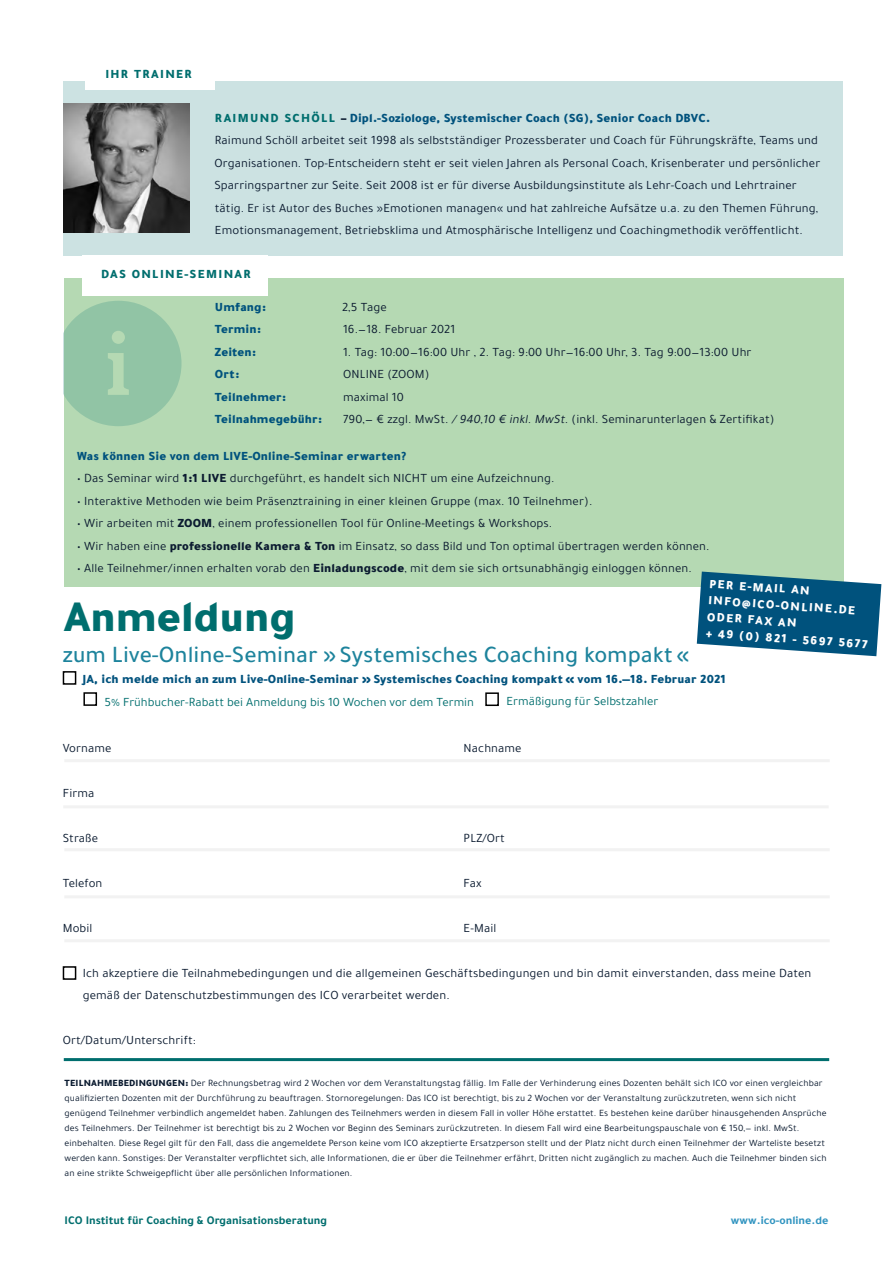
<style>
.page{position:relative;width:893px;height:1263px;background:#fff}
.page>*{position:absolute;margin:0;border:0;box-sizing:border-box;transform-origin:0 0}
.t1{font:900 45px "Tajawal";color:#006e6e}
.t2{font:500 24px "Tajawal";color:#1d839c}
.t3{font:12.75px/22.5px "Tajawal";letter-spacing:.01em;color:#0b1b30}
.t4{font:900 12.75px "Tajawal";letter-spacing:.01em;color:#00527d}
.t5{font:12.75px "Tajawal";color:#006e6e}
.t6{font:900 12.75px/16.5px "Tajawal";color:#fff}
.t7{font:900 12.75px "Tajawal";letter-spacing:.1em;color:#006e6e}
.t8{font:700 12px "Tajawal";color:#006e6e}
.t9{font:700 12px "Tajawal";color:#3194c0}
.t10{font:9.75px/15px "Tajawal";letter-spacing:.01em;color:#0b1b30}
.s1{font-weight:900;color:#006e6e}
.s2{font-weight:900}
.s3{font-weight:900;color:#00527d}
.s4{font-style:italic}
</style>
<div class="page">
<div style="left:63px;top:671px;width:13px;height:14px;border:2px solid #000"></div>
<div style="left:63px;top:966px;width:13px;height:14px;border:2px solid #000"></div>
<hr style="left:64px;top:759px;width:766px;height:3px;background:#f2f2f2">
<hr style="left:63px;top:805px;width:766px;height:3px;background:#f2f2f2">
<hr style="left:64px;top:848px;width:766px;height:3px;background:#f2f2f2">
<hr style="left:64px;top:895px;width:766px;height:3px;background:#f2f2f2">
<hr style="left:64px;top:939px;width:766px;height:3px;background:#f2f2f2">
<hr style="left:64px;top:1058px;width:765px;height:3px;background:#006e6e">
<div style="left:64px;top:278px;width:779px;height:309px;background:#b5d9b3"></div>
<svg style="left:64px;top:301px;width:117px;height:125px"></svg>
<div style="left:83px;top:692px;width:14px;height:14px;border:2px solid #000"></div>
<div style="left:485px;top:692px;width:14px;height:14px;border:2px solid #000"></div>
<svg style="left:697px;top:572px;width:184px;height:84px;background:#246b8e"></svg>
<div style="left:64px;top:81px;width:779px;height:174px;background:#cce2e2"></div>
<img style="left:64px;top:104px;width:126px;height:128px">
<div style="left:85px;top:55px;width:129px;height:35px;background:#fff"></div>
<div style="left:83px;top:255px;width:185px;height:41px;background:#fff"></div>
<p class="t7" style="left:105px;top:63px;width:88px">IHR TRAINER</p>
<p class="t3" style="left:214px;top:106px;width:607px"><span class="s1">RAIMUND SCHÖLL</span> <span class="s2">–</span> <span class="s3">Dipl.-Soziologe, Systemischer Coach (SG), Senior Coach DBVC.<br></span>Raimund Schöll arbeitet seit 1998 als selbstständiger Prozessberater und Coach für Führungskräfte, Teams und Organisationen. Top-Entscheidern steht er seit vielen Jahren als Personal Coach, Krisenberater und persönlicher Sparringspartner zur Seite. Seit 2008 ist er für diverse Ausbildungsinstitute als Lehr-Coach und Lehrtrainer tätig. Er ist Autor des Buches »Emotionen managen« und hat zahlreiche Aufsätze u.a. zu den Themen Führung, Emotionsmanagement, Betriebsklima und Atmosphärische Intelligenz und Coachingmethodik veröffentlicht.</p>
<p class="t7" style="left:101px;top:263px;width:151px">DAS ONLINE-SEMINAR</p>
<p class="t4" style="left:215px;top:296px;width:53px">Umfang:</p>
<p class="t3" style="left:342px;top:295px;width:46px">2,5 Tage</p>
<p class="t4" style="left:215px;top:318px;width:48px">Termin:</p>
<p class="t3" style="left:343px;top:318px;width:114px">16.—18. Februar 2021</p>
<p class="t4" style="left:215px;top:341px;width:43px">Zeiten:</p>
<p class="t3" style="left:343px;top:340px;width:410px">1. Tag: 10:00—16:00 Uhr , 2. Tag: 9:00 Uhr—16:00 Uhr, 3. Tag 9:00—13:00 Uhr</p>
<p class="t4" style="left:215px;top:363px;width:26px">Ort:</p>
<p class="t3" style="left:343px;top:363px;width:88px">ONLINE (ZOOM)</p>
<p class="t4" style="left:215px;top:386px;width:73px">Teilnehmer:</p>
<p class="t3" style="left:343px;top:385px;width:62px">maximal 10</p>
<p class="t4" style="left:215px;top:408px;width:109px">Teilnahmegebühr:</p>
<p class="t3" style="left:343px;top:408px;width:433px">790,— € zzgl. MwSt. <span class="s4">/940,10 € inkl.MwSt.</span>(inkl. Seminarunterlagen &amp; Zertifikat)</p>
<p class="t4" style="left:77px;top:445px;width:331px">Was können Sie von dem LIVE-Online-Seminar erwarten?</p>
<p class="t3" style="left:77px;top:467px;width:479px">• Das Seminar wird <span class="s2">1:1 LIVE</span> durchgeführt, es handelt sich NICHT um eine Aufzeichnung.</p>
<p class="t3" style="left:77px;top:490px;width:517px">• Interaktive Methoden wie beim Präsenztraining in einer kleinen Gruppe (max. 10 Teilnehmer).</p>
<p class="t3" style="left:77px;top:512px;width:476px">• Wir arbeiten mit <span class="s2">ZOOM</span>, einem professionellen Tool für Online-Meetings &amp; Workshops.</p>
<p class="t3" style="left:77px;top:535px;width:634px">• Wir haben eine <span class="s2">professionelle Kamera &amp; Ton</span> im Einsatz, so dass Bild und Ton optimal übertragen werden können.</p>
<p class="t3" style="left:77px;top:557px;width:616px">• Alle Teilnehmer/innen erhalten vorab den <span class="s2">Einladungscode</span>, mit dem sie sich ortsunabhängig einloggen können.</p>
<p class="t6" style="left:710px;top:575px;width:163px;rotate:4deg">PER E-MAIL AN<br>INFO@ICO-ONLINE.DE<br>ODER FAX AN<br>+ 49 (0) 821 - 5697 5677</p>
<h1 class="t1" style="left:64px;top:577px;width:233px">Anmeldung</h1>
<h2 class="t2" style="left:63px;top:637px;width:628px">zum Live-Online-Seminar » Systemisches Coaching kompakt «</h2>
<p class="t4" style="left:83px;top:667px;width:645px">JA, ich melde mich an zum Live-Online-Seminar » Systemisches Coaching kompakt « vom 16.—18. Februar 2021</p>
<p class="t5" style="left:104px;top:693px;width:371px">5% Frühbucher-Rabatt bei Anmeldung bis 10 Wochen vor dem Termin</p>
<p class="t5" style="left:507px;top:693px;width:153px">Ermäßigung für Selbstzahler</p>
<p class="t3" style="left:464px;top:736px;width:59px">Nachname</p>
<p class="t3" style="left:63px;top:736px;width:50px">Vorname</p>
<p class="t3" style="left:63px;top:781px;width:33px">Firma</p>
<p class="t3" style="left:63px;top:826px;width:37px">Straße</p>
<p class="t3" style="left:63px;top:871px;width:41px">Telefon</p>
<p class="t3" style="left:63px;top:916px;width:31px">Mobil</p>
<p class="t3" style="left:83px;top:961px;width:730px">Ich akzeptiere die Teilnahmebedingungen und die allgemeinen Geschäftsbedingungen und bin damit einverstanden, dass meine Daten gemäß der Datenschutzbestimmungen des ICO verarbeitet werden.</p>
<p class="t3" style="left:63px;top:1029px;width:135px">Ort/Datum/Unterschrift:</p>
<p class="t10" style="left:65px;top:1075px;width:764px"><span class="s2">TEILNAHMEBEDINGUNGEN:</span> Der Rechnungsbetrag wird 2 Wochen vor dem Veranstaltungstag fällig. Im Falle der Verhinderung eines Dozenten behält sich ICO vor einen vergleichbar qualifizierten Dozenten mit der Durchführung zu beauftragen. Stornoregelungen: Das ICO ist berechtigt, bis zu 2 Wochen vor der Veranstaltung zurückzutreten, wenn sich nicht genügend Teilnehmer verbindlich angemeldet haben. Zahlungen des Teilnehmers werden in diesem Fall in voller Höhe erstattet. Es bestehen keine darüber hinausgehenden Ansprüche des Teilnehmers. Der Teilnehmer ist berechtigt bis zu 2 Wochen vor Beginn des Seminars zurückzutreten. In diesem Fall wird eine Bearbeitungspauschale von € 150,— inkl. MwSt. einbehalten. Diese Regel gilt für den Fall, dass die angemeldete Person keine vom ICO akzeptierte Ersatzperson stellt und der Platz nicht durch einen Teilnehmer der Warteliste besetzt werden kann. Sonstiges: Der Veranstalter verpflichtet sich, alle Informationen, die er über die Teilnehmer erfährt, Dritten nicht zugänglich zu machen. Auch die Teilnehmer binden sich an eine strikte Schweigepflicht über alle persönlichen Informationen.</p>
<p class="t3" style="left:464px;top:826px;width:43px">PLZ/Ort</p>
<p class="t3" style="left:464px;top:871px;width:19px">Fax</p>
<p class="t3" style="left:464px;top:916px;width:34px">E-Mail</p>
<p class="t8" style="left:65px;top:1211px;width:264px">ICO Institut für Coaching &amp; Organisationsberatung</p>
<p class="t9" style="left:731px;top:1211px;width:99px">www.ico-online.de</p>
</div>
